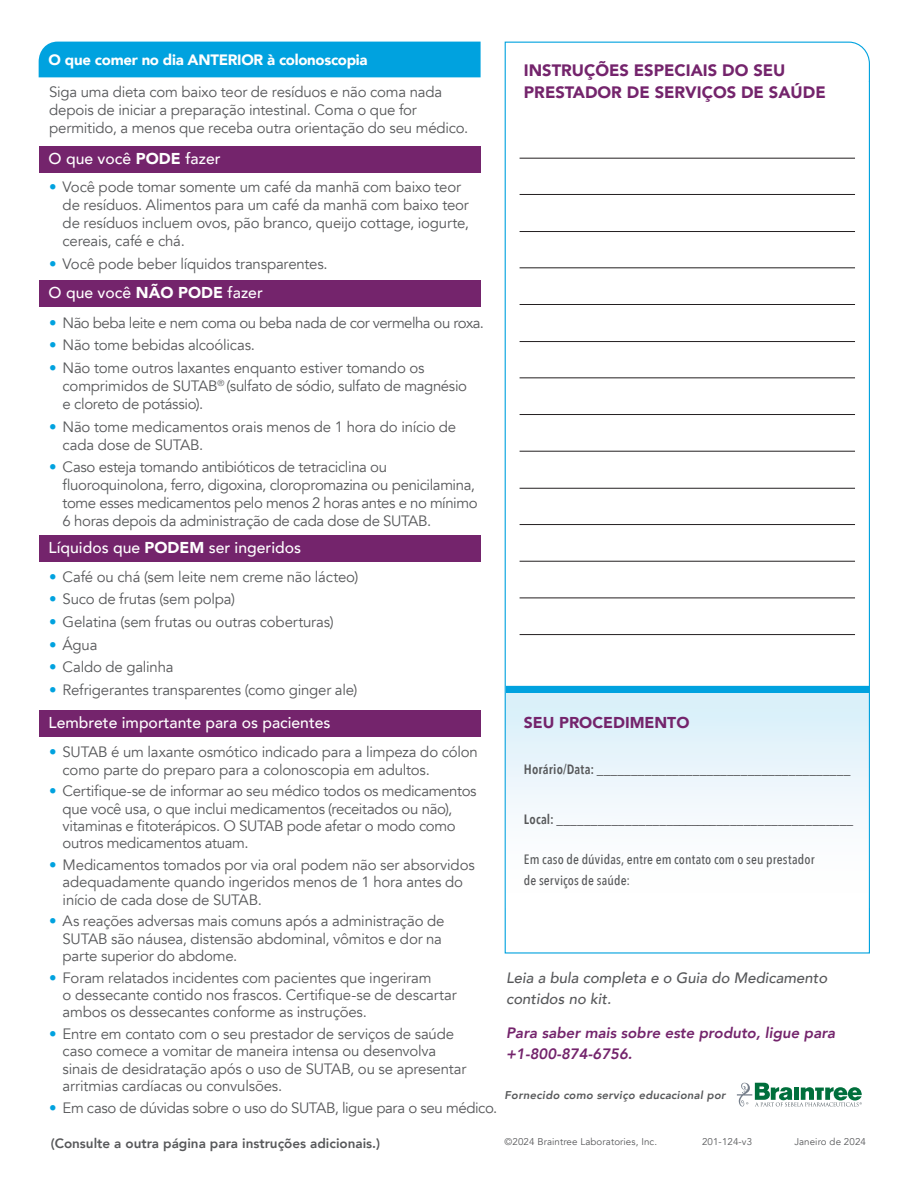
<style>
.page{position:relative;width:918px;height:1188px;background:#fff}
.page>*{position:absolute;margin:0;border:0;box-sizing:border-box;transform-origin:0 0}
.t1{font:500 16.65px "Avenir";color:#fff}
.Bulleted_Copy{font:900 16.5px/22.5px "Avenir";color:#74246c}
.t2{font:500 15.75px "Avenir";color:#fff}
.t3{font:900 15.75px "Avenir";color:#74246c}
.Bulleted_Copy-2{font:15px/17.2px "Avenir";letter-spacing:-.015em;color:#57585a}
.t4{font:italic 800 15px/21px "Avenir";color:#74246c}
.Bulleted_Copy-3{font:15px "Avenir";letter-spacing:-.035em;color:#57585a}
.t5{font:italic 500 15px/21px "Avenir";color:#57585a}
.t6{font:900 15px "Avenir";letter-spacing:-.02em;color:#fff}
.P1__Body_Copy{font:500 13.5px/21px "Avenir Next Condensed";letter-spacing:.01em;color:#57585a}
.t7{font:800 13.5px "Avenir";color:#57585a}
.t8{font:italic 800 11.25px "Avenir";letter-spacing:.02em;color:#57585a}
.t9{font:9.75px "Avenir";letter-spacing:.01em;color:#57585a}
.s1{font-weight:900}
.s2{color:#00a2df}
.s3{font-weight:600}
</style>
<div class="page">
<svg style="left:504px;top:41px;width:366px;height:913px"></svg>
<div style="left:506px;top:685px;width:364px;height:222px;background:linear-gradient(to bottom,#d8eef9,#fff)"></div>
<div style="left:506px;top:686px;width:363px;height:7px;background:#00a2df"></div>
<hr style="left:520px;top:524px;width:335px;height:1px;background:#231f20">
<hr style="left:520px;top:488px;width:335px;height:1px;background:#231f20">
<hr style="left:520px;top:561px;width:335px;height:1px;background:#231f20">
<hr style="left:520px;top:598px;width:335px;height:1px;background:#231f20">
<hr style="left:520px;top:634px;width:335px;height:1px;background:#231f20">
<hr style="left:520px;top:378px;width:335px;height:1px;background:#231f20">
<hr style="left:520px;top:341px;width:335px;height:1px;background:#231f20">
<hr style="left:520px;top:414px;width:335px;height:1px;background:#231f20">
<hr style="left:520px;top:451px;width:335px;height:1px;background:#231f20">
<hr style="left:520px;top:268px;width:335px;height:1px;background:#231f20">
<hr style="left:520px;top:231px;width:335px;height:1px;background:#231f20">
<hr style="left:520px;top:304px;width:335px;height:1px;background:#231f20">
<hr style="left:520px;top:194px;width:335px;height:1px;background:#231f20">
<hr style="left:520px;top:158px;width:335px;height:1px;background:#231f20">
<div style="left:39px;top:42px;width:442px;height:35px;background:#00a2df"></div>
<div style="left:39px;top:146px;width:442px;height:27px;background:#74246c"></div>
<div style="left:39px;top:280px;width:442px;height:27px;background:#74246c"></div>
<svg style="left:737px;top:1083px;width:125px;height:24px"></svg>
<div style="left:39px;top:535px;width:442px;height:26px;background:#74246c"></div>
<div style="left:39px;top:710px;width:442px;height:26px;background:#74246c"></div>
<p class="t6" style="left:49px;top:47px;width:320px">O que comer no dia ANTERIOR à colonoscopia</p>
<p class="Bulleted_Copy-2" style="left:49px;top:83px;width:421px;line-height:18px">Siga uma dieta com baixo teor de resíduos e não coma nada depois de iniciar a preparação intestinal. Coma o que for permitido, a menos que receba outra orientação do seu médico.</p>
<p class="t2" style="left:49px;top:145px;width:174px">O que você <span class="s1">PODE</span> fazer</p>
<p class="Bulleted_Copy-2" style="left:63px;top:178px;width:408px;line-height:18px;text-indent:-14px"><span class="s2">•</span> Você pode tomar somente um café da manhã com baixo teor de resíduos. Alimentos para um café da manhã com baixo teor de resíduos incluem ovos, pão branco, queijo cottage, iogurte, cereais, café e chá.</p>
<p class="Bulleted_Copy-2" style="left:49px;top:255px;width:280px"><span class="s2">•</span> Você pode beber líquidos transparentes.</p>
<p class="t2" style="left:49px;top:279px;width:216px">O que você <span class="s1">NÃO PODE</span> fazer</p>
<p class="Bulleted_Copy-3" style="left:49px;top:314px;width:436px"><span class="s2">•</span> Não beba leite e nem coma ou beba nada de cor vermelha ou roxa.</p>
<p class="Bulleted_Copy-2" style="left:49px;top:337px;width:207px"><span class="s2">•</span> Não tome bebidas alcoólicas.</p>
<p class="Bulleted_Copy-2" style="left:63px;top:359px;width:406px;line-height:18px;text-indent:-14px"><span class="s2">•</span> Não tome outros laxantes enquanto estiver tomando os comprimidos de SUTAB<sup>®</sup> (sulfato de sódio, sulfato de magnésio e cloreto de potássio).</p>
<p class="Bulleted_Copy-2" style="left:63px;top:418px;width:395px;line-height:18px;text-indent:-14px"><span class="s2">•</span> Não tome medicamentos orais menos de 1 hora do início de cada dose de SUTAB.</p>
<p class="Bulleted_Copy-2" style="left:63px;top:458px;width:416px;line-height:18px;text-indent:-14px"><span class="s2">•</span> Caso esteja tomando antibióticos de tetraciclina ou fluoroquinolona, ferro, digoxina, cloropromazina ou penicilamina, tome esses medicamentos pelo menos 2 horas antes e no mínimo 6 horas depois da administração de cada dose de SUTAB.</p>
<p class="t2" style="left:49px;top:534px;width:254px">Líquidos que <span class="s1">PODEM</span> ser ingeridos</p>
<p class="t1" style="left:49px;top:542px;width:266px">Líquidos que PODEM ser ingeridos</p>
<p class="Bulleted_Copy-2" style="left:49px;top:568px;width:311px"><span class="s2">•</span> Café ou chá (sem leite nem creme não lácteo)</p>
<p class="Bulleted_Copy-2" style="left:49px;top:591px;width:187px"><span class="s2">•</span> Suco de frutas (sem polpa)</p>
<p class="Bulleted_Copy-2" style="left:49px;top:613px;width:286px"><span class="s2">•</span> Gelatina (sem frutas ou outras coberturas)</p>
<p class="Bulleted_Copy-2" style="left:49px;top:636px;width:50px"><span class="s2">•</span> Água</p>
<p class="Bulleted_Copy-2" style="left:49px;top:659px;width:126px"><span class="s2">•</span> Caldo de galinha</p>
<p class="Bulleted_Copy-2" style="left:49px;top:681px;width:310px"><span class="s2">•</span> Refrigerantes transparentes (como ginger ale)</p>
<p class="t2" style="left:49px;top:709px;width:283px">Lembrete importante para os pacientes</p>
<p class="t1" style="left:49px;top:717px;width:266px">Líquidos que PODEM ser ingeridos</p>
<p class="Bulleted_Copy-2" style="left:63px;top:744px;width:417px;text-indent:-14px"><span class="s2">•</span> SUTAB é um laxante osmótico indicado para a limpeza do cólon como parte do preparo para a colonoscopia em adultos.</p>
<p class="Bulleted_Copy-2" style="left:63px;top:783px;width:416px;text-indent:-14px"><span class="s2">•</span> Certifique-se de informar ao seu médico todos os medicamentos que você usa, o que inclui medicamentos (receitados ou não), vitaminas e fitoterápicos. O SUTAB pode afetar o modo como outros medicamentos atuam.</p>
<p class="Bulleted_Copy-2" style="left:63px;top:856px;width:414px;text-indent:-14px"><span class="s2">•</span> Medicamentos tomados por via oral podem não ser absorvidos adequadamente quando ingeridos menos de 1 hora antes do início de cada dose de SUTAB.</p>
<p class="Bulleted_Copy-2" style="left:63px;top:913px;width:383px;text-indent:-14px"><span class="s2">•</span> As reações adversas mais comuns após a administração de<br>SUTAB são náusea, distensão abdominal, vômitos e dor na parte superior do abdome.</p>
<p class="Bulleted_Copy-2" style="left:63px;top:969px;width:396px;text-indent:-14px"><span class="s2">•</span> Foram relatados incidentes com pacientes que ingeriram<br>o dessecante contido nos frascos. Certifique-se de descartar ambos os dessecantes conforme as instruções.</p>
<p class="Bulleted_Copy-2" style="left:63px;top:1026px;width:405px;text-indent:-14px"><span class="s2">•</span> Entre em contato com o seu prestador de serviços de saúde caso comece a vomitar de maneira intensa ou desenvolva sinais de desidratação após o uso de SUTAB, ou se apresentar arritmias cardíacas ou convulsões.</p>
<p class="Bulleted_Copy-2" style="left:49px;top:1099px;width:450px"><span class="s2">•</span> Em caso de dúvidas sobre o uso do SUTAB, ligue para o seu médico.</p>
<p class="t7" style="left:51px;top:1133px;width:331px">(Consulte a outra página para instruções adicionais.)</p>
<p class="Bulleted_Copy" style="left:524px;top:58px;width:303px">INSTRUÇÕES ESPECIAIS DO SEU<br>PRESTADOR DE SERVIÇOS DE SAÚDE</p>
<p class="t3" style="left:524px;top:709px;width:167px">SEU PROCEDIMENTO</p>
<p class="P1__Body_Copy" style="left:524px;top:759px;width:328px"><span class="s3">Horário/Data:</span> _____________________________________</p>
<p class="P1__Body_Copy" style="left:524px;top:809px;width:331px"><span class="s3">Local:</span> ____________________________________________</p>
<p class="P1__Body_Copy" style="left:524px;top:849px;width:292px">Em caso de dúvidas, entre em contato com o seu prestador de serviços de saúde:</p>
<p class="t5" style="left:506px;top:968px;width:323px">Leia a bula completa e o Guia do Medicamento contidos no kit.</p>
<p class="t4" style="left:506px;top:1022px;width:331px">Para saber mais sobre este produto, ligue para +1-800-874-6756.</p>
<p class="t8" style="left:505px;top:1088px;width:222px">Fornecido como serviço educacional por</p>
<p class="t9" style="left:505px;top:1136px;width:154px">©2024 Braintree Laboratories, Inc.</p>
<p class="t9" style="left:702px;top:1136px;width:52px">201-124-v3</p>
<p class="t9" style="left:794px;top:1136px;width:73px">Janeiro de 2024</p>
</div>
